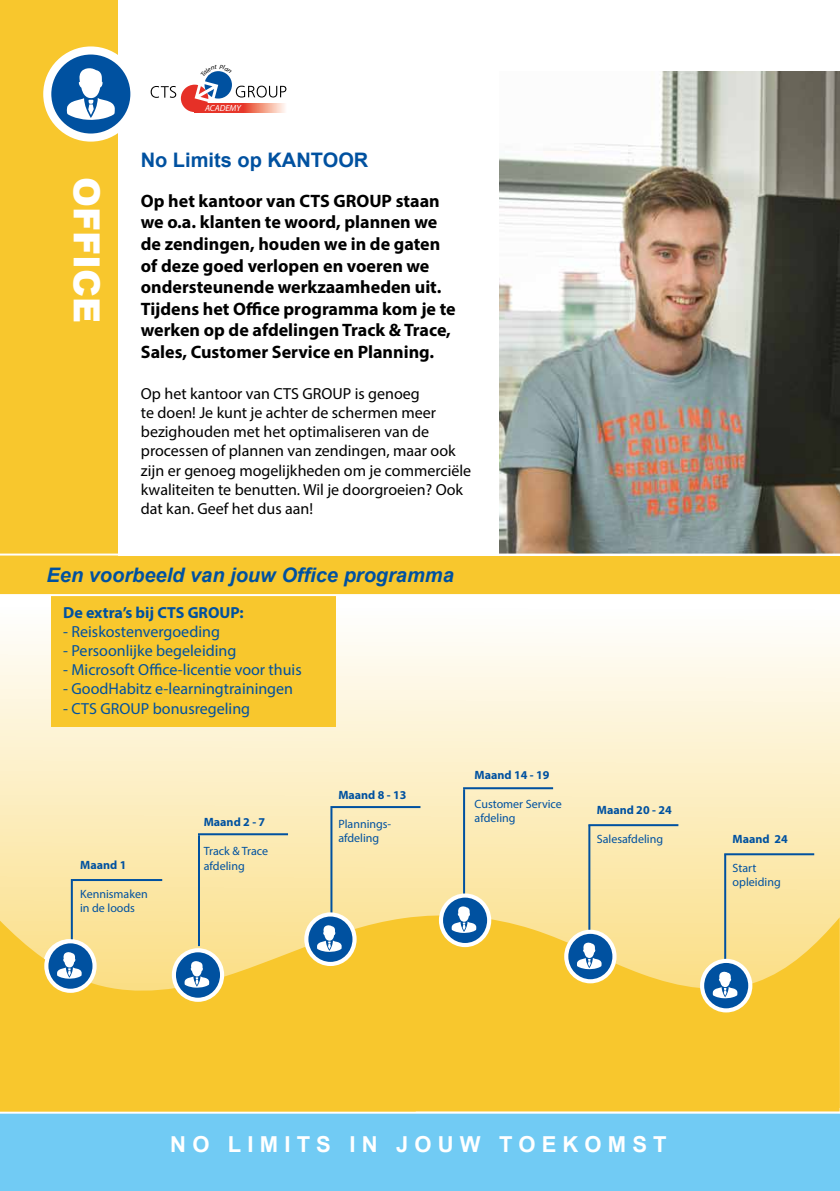
<style>
.page{position:relative;width:840px;height:1191px;background:#fff}
.page>*{position:absolute;margin:0;border:0;box-sizing:border-box;transform-origin:0 0}
.t1{font:900 36px "Arial";color:#fff}
.t2{font:700 22px "Arial";letter-spacing:.28em;color:#fff}
.t3{font:italic 700 20px "Arial";color:#0051a0}
.t4{font:700 20px "Arial";color:#0051a0}
.t5{font:700 18px/21.6px "Myriad Pro";color:#000}
.t6{font:16px/19.2px "Myriad Pro";color:#000}
.t7{font:16px "Myriad Pro";color:#0051a0}
.t8{font:700 16px "Myriad Pro";color:#0051a0}
.t9{font:12px/14.4px "Myriad Pro";color:#0051a0}
.t10{font:700 12px "Myriad Pro";color:#0051a0}
.t11{font:italic 8.8px "Myriad Pro";color:#fff}
</style>
<div class="page">
<svg style="left:0;top:555px;width:839px;height:364px"></svg>
<div style="left:0;top:0;width:117px;height:574px;background:#f8c72d"></div>
<div style="left:0;top:1113px;width:839px;height:78px;background:#71cbf4"></div>
<svg style="left:47px;top:50px;width:87px;height:88px;background:#3373b3"></svg>
<div style="left:43px;top:46px;width:95px;height:96px;border:8px solid #fff;border-radius:50%"></div>
<svg style="left:67px;top:68px;width:48px;height:52px;background:#81a8d0"></svg>
<div style="left:51px;top:595px;width:285px;height:132px;background:#f8c72d"></div>
<svg style="left:189px;top:912px;width:650px;height:199px;background:#f8cc42"></svg>
<svg style="left:0;top:919px;width:415px;height:192px;background:#f8cc40"></svg>
<hr style="left:198px;top:833px;width:90px;height:2px;background:#0051a0">
<hr style="left:198px;top:835px;width:2px;height:111px;background:#0051a0">
<svg style="left:174px;top:950px;width:48px;height:49px"></svg>
<div style="left:172px;top:948px;width:52px;height:53px;border:4px solid #fff;border-radius:50%"></div>
<svg style="left:184px;top:961px;width:25px;height:26px"></svg>
<hr style="left:71px;top:879px;width:2px;height:110px;background:#0051a0">
<hr style="left:72px;top:879px;width:90px;height:2px;background:#0051a0">
<svg style="left:46px;top:941px;width:48px;height:49px"></svg>
<div style="left:44px;top:939px;width:53px;height:53px;border:4px solid #fff;border-radius:50%"></div>
<svg style="left:57px;top:952px;width:26px;height:27px"></svg>
<hr style="left:463px;top:787px;width:89px;height:2px;background:#0051a0">
<hr style="left:463px;top:789px;width:2px;height:111px;background:#0051a0">
<svg style="left:440px;top:895px;width:49px;height:50px"></svg>
<div style="left:438px;top:893px;width:53px;height:54px;border:4px solid #fff;border-radius:50%"></div>
<svg style="left:451px;top:906px;width:25px;height:27px"></svg>
<hr style="left:330px;top:806px;width:90px;height:2px;background:#0051a0">
<hr style="left:330px;top:808px;width:2px;height:111px;background:#0051a0">
<svg style="left:306px;top:914px;width:48px;height:50px"></svg>
<div style="left:304px;top:912px;width:52px;height:54px;border:4px solid #fff;border-radius:50%"></div>
<svg style="left:317px;top:925px;width:24px;height:27px"></svg>
<hr style="left:588px;top:824px;width:90px;height:2px;background:#0051a0">
<hr style="left:588px;top:825px;width:2px;height:111px;background:#0051a0">
<svg style="left:566px;top:931px;width:48px;height:50px"></svg>
<div style="left:564px;top:929px;width:52px;height:54px;border:4px solid #fff;border-radius:50%"></div>
<svg style="left:576px;top:942px;width:25px;height:27px"></svg>
<hr style="left:723px;top:853px;width:90px;height:2px;background:#0051a0">
<hr style="left:723px;top:854px;width:2px;height:111px;background:#0051a0">
<svg style="left:701px;top:961px;width:48px;height:49px"></svg>
<div style="left:699px;top:958px;width:53px;height:54px;border:4px solid #fff;border-radius:50%"></div>
<svg style="left:712px;top:971px;width:25px;height:27px"></svg>
<img style="left:499px;top:72px;width:340px;height:481px">
<div style="left:0;top:556px;width:839px;height:39px;background:#f8c72d"></div>
<hr style="left:0;top:553px;width:839px;height:2px;background:#fff">
<hr style="left:0;top:594px;width:839px;height:2px;background:#fff">
<svg style="left:150px;top:71px;width:136px;height:41px"></svg>
<p class="t11" style="left:205px;top:102px;width:37px">ACADEMY</p>
<h1 class="t1" style="left:113px;top:177px;width:148px;rotate:90deg">OFFICE</h1>
<p class="t4" style="left:141px;top:147px;width:229px">No Limits op KANTOOR</p>
<p class="t5" style="left:141px;top:189px;width:316px">Op het kantoor van CTS GROUP staan we o.a. klanten te woord, plannen we de zendingen, houden we in de gaten of deze goed verlopen en voeren we ondersteunende werkzaamheden uit.<br>Tijdens het Office programma kom je te werken op de afdelingen Track &amp; Trace, Sales, Customer Service en Planning.</p>
<p class="t6" style="left:141px;top:383px;width:332px">Op het kantoor van CTS GROUP is genoeg<br>te doen! Je kunt je achter de schermen meer bezighouden met het optimaliseren van de processen of plannen van zendingen, maar ook zijn er genoeg mogelijkheden om je commerciële kwaliteiten te benutten. Wil je doorgroeien? Ook dat kan. Geef het dus aan!</p>
<p class="t3" style="left:47px;top:561px;width:408px">Een voorbeeld van jouw Office programma</p>
<p class="t8" style="left:63px;top:602px;width:182px">De extra’s bij CTS GROUP:</p>
<p class="t7" style="left:63px;top:621px;width:158px">- Reiskostenvergoeding</p>
<p class="t7" style="left:63px;top:641px;width:174px">- Persoonlijke begeleiding</p>
<p class="t7" style="left:63px;top:660px;width:240px">- Microsoft Office-licentie voor thuis</p>
<p class="t7" style="left:63px;top:679px;width:231px">- GoodHabitz e-learningtrainingen</p>
<p class="t7" style="left:63px;top:698px;width:188px">- CTS GROUP bonusregeling</p>
<p class="t10" style="left:204px;top:814px;width:63px">Maand 2 - 7</p>
<p class="t9" style="left:204px;top:843px;width:66px">Track &amp; Trace</p>
<p class="t10" style="left:80px;top:857px;width:48px">Maand 1</p>
<p class="t9" style="left:204px;top:858px;width:42px">afdeling</p>
<p class="t9" style="left:80px;top:886px;width:69px">Kennismaken in de loods</p>
<p class="t10" style="left:338px;top:787px;width:70px">Maand 8 - 13</p>
<p class="t9" style="left:338px;top:816px;width:54px">Plannings&shy;afdeling</p>
<p class="t10" style="left:474px;top:767px;width:76px">Maand 14 - 19</p>
<p class="t9" style="left:474px;top:796px;width:89px">Customer Service afdeling</p>
<p class="t10" style="left:596px;top:802px;width:76px">Maand 20 - 24</p>
<p class="t9" style="left:596px;top:831px;width:68px">Salesafdeling</p>
<p class="t10" style="left:732px;top:831px;width:57px">Maand 24</p>
<p class="t9" style="left:732px;top:860px;width:50px">Start opleiding</p>
<p class="t2" style="left:170px;top:1129px;width:497px">NO LIMITS IN JOUW TOEKOMST</p>
</div>
